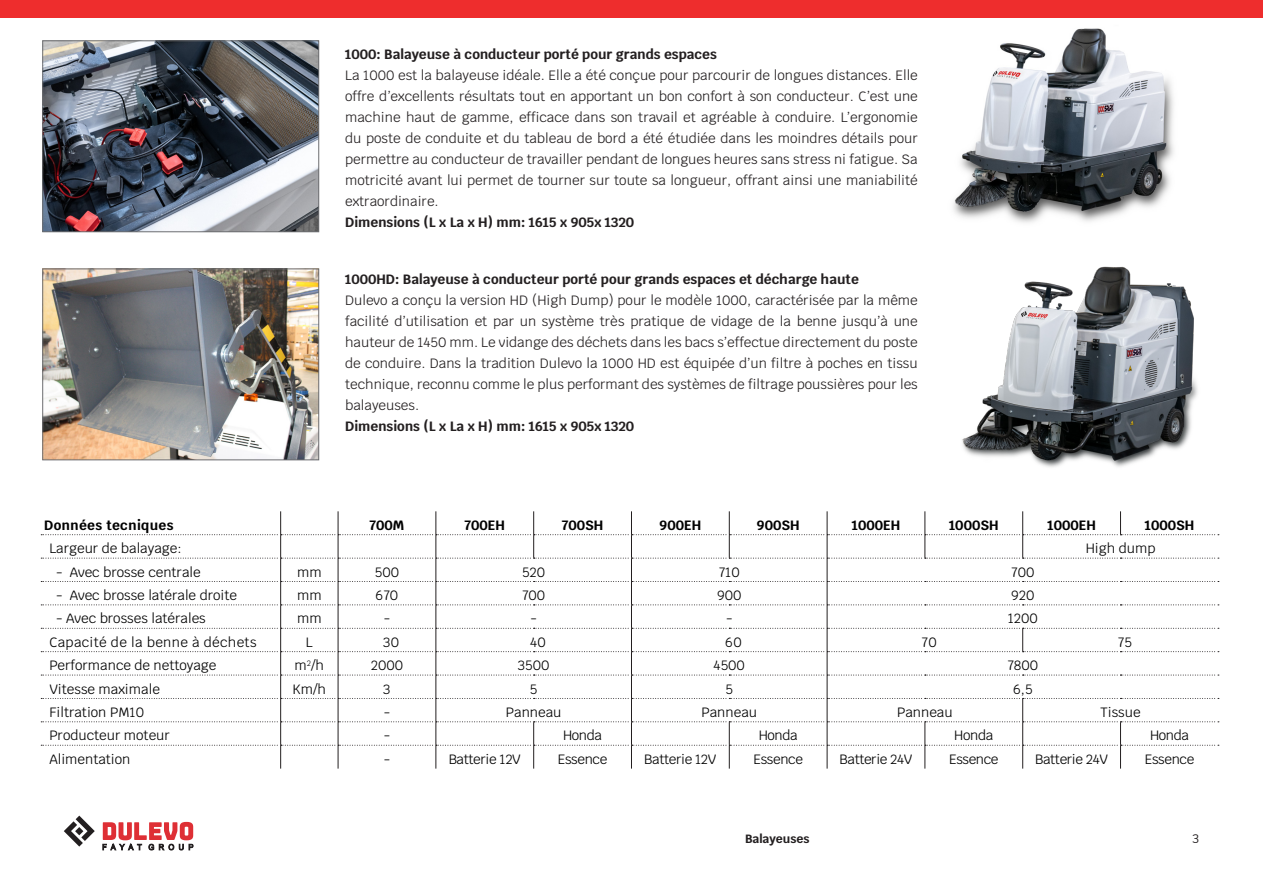
<style>
.page{position:relative;width:1263px;height:893px;background:#fff}
.page>*{position:absolute;margin:0;border:0;box-sizing:border-box;transform-origin:0 0}
.t1{font:13.5px/21px "Krub";color:#231f20;text-align:justify}
.t2{font:13.5px "Krub";color:#000}
.t3{font:700 13.5px "Krub";color:#231f20}
.t4{font:13.5px "Krub";letter-spacing:-.025em;color:#000}
.t5{font:700 13.5px "Krub";color:#000}
.t6{font:13.5px "Krub";letter-spacing:.025em;color:#000}
.t7{font:700 13.5px "Krub";letter-spacing:.025em;color:#000}
.t8{font:700 12px "Krub";color:#231f20}
.t9{font:12px "Muli";color:#231f20}
</style>
<div class="page">
<img style="left:962px;top:266px;width:236px;height:201px">
<img style="left:935px;top:17px;width:285px;height:206px">
<img style="left:45px;top:43px;width:272px;height:187px">
<div style="left:43px;top:41px;width:276px;height:191px;border:1px solid #6c6d70"></div>
<img style="left:45px;top:271px;width:272px;height:187px">
<div style="left:43px;top:269px;width:276px;height:191px;border:1px solid #6c6d70"></div>
<svg style="left:64px;top:816px;width:31px;height:31px"></svg>
<svg style="left:103px;top:822px;width:90px;height:28px"></svg>
<svg style="left:41px;top:511px;width:1178px;height:258px"></svg>
<div style="left:0;top:0;width:1263px;height:17px;background:#ee2d2d"></div>
<p class="t3" style="left:345px;top:46px;width:373px">1000: Balayeuse à conducteur porté pour grands espaces</p>
<p class="t1" style="left:345px;top:65px;width:574px">La 1000 est la balayeuse idéale. Elle a été conçue pour parcourir de longues distances. Elle offre d’excellents résultats tout en apportant un bon confort à son conducteur. C’est une machine haut de gamme, efficace dans son travail et agréable à conduire. L’ergonomie du poste de conduite et du tableau de bord a été étudiée dans les moindres détails pour permettre au conducteur de travailler pendant de longues heures sans stress ni fatigue. Sa motricité avant lui permet de tourner sur toute sa longueur, offrant ainsi une maniabilité extraordinaire.</p>
<p class="t3" style="left:345px;top:214px;width:290px">Dimensions (L x La x H) mm: 1615 x 905x 1320</p>
<p class="t3" style="left:345px;top:271px;width:515px">1000HD: Balayeuse à conducteur porté pour grands espaces et décharge haute</p>
<p class="t1" style="left:345px;top:290px;width:574px">Dulevo a conçu la version HD (High Dump) pour le modèle 1000, caractérisée par la même facilité d’utilisation et par un système très pratique de vidage de la benne jusqu’à une hauteur de 1450 mm. Le vidange des déchets dans les bacs s’effectue directement du poste de conduire. Dans la tradition Dulevo la 1000 HD est équipée d’un filtre à poches en tissu technique, reconnu comme le plus performant des systèmes de filtrage poussières pour les balayeuses.</p>
<p class="t3" style="left:345px;top:418px;width:290px">Dimensions (L x La x H) mm: 1615 x 905x 1320</p>
<p class="t7" style="left:44px;top:517px;width:131px">Données tecniques</p>
<p class="t5" style="left:370px;top:517px;width:36px">700M</p>
<p class="t5" style="left:465px;top:517px;width:42px">700EH</p>
<p class="t5" style="left:562px;top:517px;width:43px">700SH</p>
<p class="t5" style="left:660px;top:517px;width:43px">900EH</p>
<p class="t5" style="left:757px;top:517px;width:44px">900SH</p>
<p class="t5" style="left:852px;top:517px;width:50px">1000EH</p>
<p class="t5" style="left:949px;top:517px;width:51px">1000SH</p>
<p class="t5" style="left:1047px;top:517px;width:50px">1000EH</p>
<p class="t5" style="left:1145px;top:517px;width:51px">1000SH</p>
<p class="t2" style="left:49px;top:537px;width:134px">Largeur de balayage:</p>
<p class="t2" style="left:1086px;top:537px;width:71px">High dump</p>
<p class="t2" style="left:56px;top:560px;width:146px">- Avec brosse centrale</p>
<p class="t2" style="left:297px;top:560px;width:26px">mm</p>
<p class="t2" style="left:375px;top:560px;width:26px">500</p>
<p class="t2" style="left:522px;top:560px;width:25px">520</p>
<p class="t2" style="left:719px;top:560px;width:23px">710</p>
<p class="t2" style="left:1011px;top:560px;width:25px">700</p>
<p class="t2" style="left:56px;top:584px;width:182px">- Avec brosse latérale droite</p>
<p class="t2" style="left:297px;top:584px;width:26px">mm</p>
<p class="t2" style="left:376px;top:584px;width:24px">670</p>
<p class="t2" style="left:522px;top:584px;width:25px">700</p>
<p class="t2" style="left:717px;top:584px;width:26px">900</p>
<p class="t2" style="left:1011px;top:584px;width:25px">920</p>
<p class="t2" style="left:56px;top:607px;width:151px">- Avec brosses latérales</p>
<p class="t2" style="left:297px;top:607px;width:26px">mm</p>
<p class="t2" style="left:384px;top:607px;width:8px">-</p>
<p class="t2" style="left:530px;top:607px;width:8px">-</p>
<p class="t2" style="left:726px;top:607px;width:8px">-</p>
<p class="t2" style="left:1008px;top:607px;width:32px">1200</p>
<p class="t6" style="left:49px;top:631px;width:209px">Capacité de la benne à déchets</p>
<p class="t2" style="left:306px;top:631px;width:8px">L</p>
<p class="t2" style="left:383px;top:631px;width:18px">30</p>
<p class="t2" style="left:530px;top:631px;width:17px">40</p>
<p class="t2" style="left:725px;top:631px;width:18px">60</p>
<p class="t2" style="left:921px;top:631px;width:17px">70</p>
<p class="t2" style="left:1118px;top:631px;width:16px">75</p>
<p class="t2" style="left:49px;top:654px;width:169px">Performance de nettoyage</p>
<p class="t2" style="left:295px;top:654px;width:31px">m<sup>2</sup>/h</p>
<p class="t2" style="left:371px;top:654px;width:34px">2000</p>
<p class="t2" style="left:518px;top:654px;width:33px">3500</p>
<p class="t2" style="left:714px;top:654px;width:33px">4500</p>
<p class="t2" style="left:1007px;top:654px;width:32px">7800</p>
<p class="t2" style="left:49px;top:677px;width:112px">Vitesse maximale</p>
<p class="t2" style="left:293px;top:677px;width:35px">Km/h</p>
<p class="t2" style="left:383px;top:677px;width:9px">3</p>
<p class="t2" style="left:530px;top:677px;width:9px">5</p>
<p class="t2" style="left:725px;top:677px;width:9px">5</p>
<p class="t2" style="left:1013px;top:677px;width:21px">6,5</p>
<p class="t2" style="left:49px;top:701px;width:96px">Filtration PM10</p>
<p class="t2" style="left:384px;top:701px;width:8px">-</p>
<p class="t2" style="left:506px;top:701px;width:57px">Panneau</p>
<p class="t2" style="left:701px;top:701px;width:57px">Panneau</p>
<p class="t2" style="left:897px;top:701px;width:57px">Panneau</p>
<p class="t2" style="left:1100px;top:701px;width:41px">Tissue</p>
<p class="t2" style="left:49px;top:724px;width:122px">Producteur moteur</p>
<p class="t2" style="left:384px;top:724px;width:8px">-</p>
<p class="t2" style="left:563px;top:724px;width:41px">Honda</p>
<p class="t2" style="left:759px;top:724px;width:41px">Honda</p>
<p class="t2" style="left:954px;top:724px;width:41px">Honda</p>
<p class="t2" style="left:1150px;top:724px;width:41px">Honda</p>
<p class="t2" style="left:49px;top:748px;width:83px">Alimentation</p>
<p class="t2" style="left:384px;top:748px;width:8px">-</p>
<p class="t4" style="left:449px;top:748px;width:74px">Batterie 12V</p>
<p class="t4" style="left:558px;top:748px;width:51px">Essence</p>
<p class="t4" style="left:644px;top:748px;width:74px">Batterie 12V</p>
<p class="t4" style="left:753px;top:748px;width:51px">Essence</p>
<p class="t4" style="left:839px;top:748px;width:75px">Batterie 24V</p>
<p class="t4" style="left:949px;top:748px;width:51px">Essence</p>
<p class="t4" style="left:1035px;top:748px;width:75px">Batterie 24V</p>
<p class="t4" style="left:1145px;top:748px;width:51px">Essence</p>
<p class="t8" style="left:745px;top:832px;width:66px">Balayeuses</p>
<p class="t9" style="left:1192px;top:830px;width:9px">3</p>
</div>
